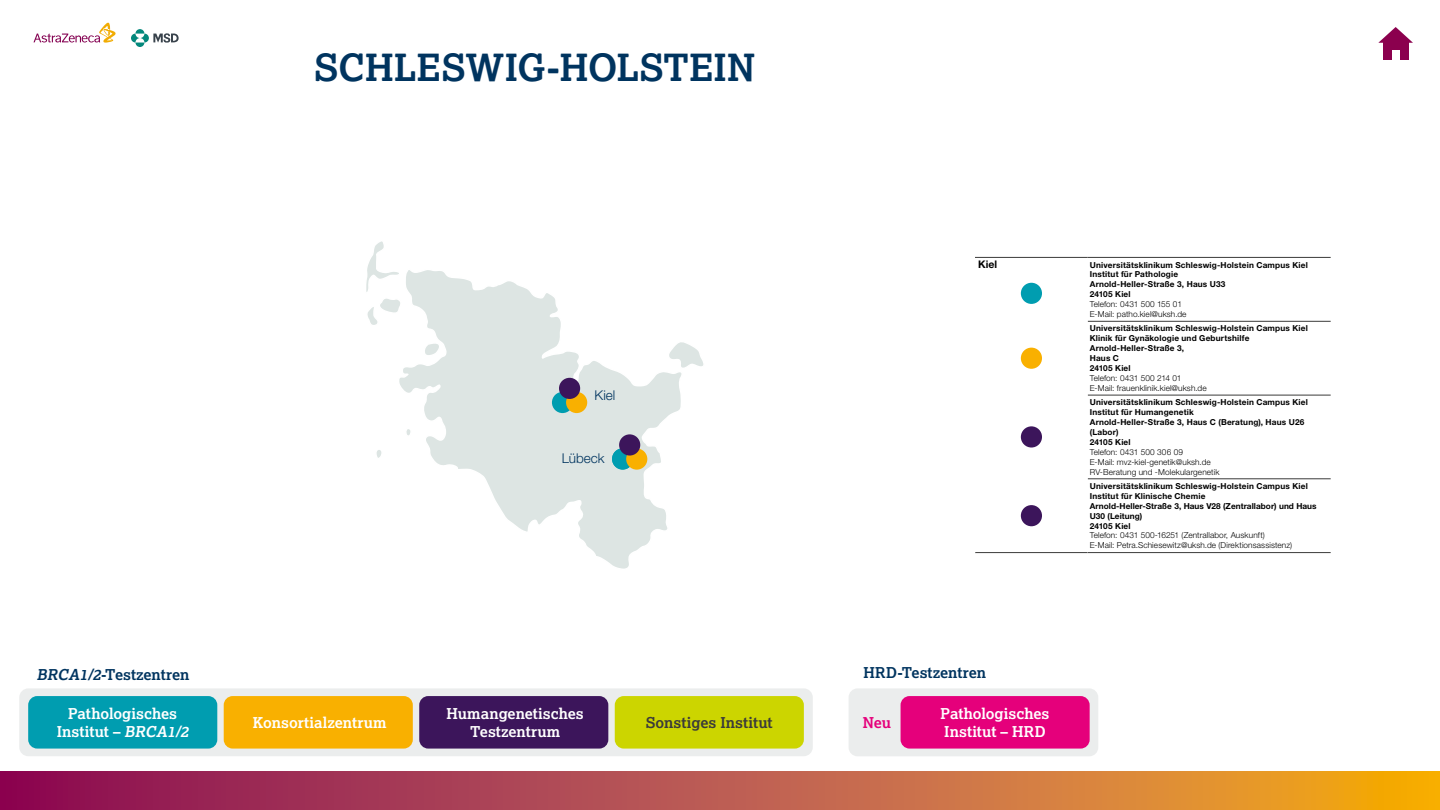
<style>
.page{position:relative;width:1440px;height:810px;background:#fff}
.page>*{position:absolute;margin:0;border:0;box-sizing:border-box;transform-origin:0 0}
.t1{font:700 37.5px "Lexia";color:#00345f}
.t2{font:700 15px/18.3px "Lexia";color:#fff;text-align:center}
.t3{font:700 15px "Lexia";color:#00345f}
.t4{font:700 15px "Lexia";letter-spacing:.005em;color:#3b3b3a}
.t5{font:700 15px "Lexia";color:#e5007b}
.t6{font:300 13.5px "Helvetica Neue LT Std";color:#00345f}
.t7{font:700 10.5px "Helvetica Neue LT Std";color:#000}
.t8{font:700 8.25px/9.9px "Helvetica Neue LT Std";letter-spacing:.02em;color:#000}
.t9{font:300 8.25px/9.9px "Helvetica Neue LT Std";letter-spacing:.01em;color:#000}
.s1{font-style:italic}
</style>
<div class="page">
<svg style="left:0;top:772px;width:1440px;height:38px;background:#bd5c45"></svg>
<div style="left:1383px;top:40px;width:25px;height:20px;background:#8b004e"></div>
<svg style="left:1378px;top:27px;width:35px;height:16px"></svg>
<div style="left:1392px;top:51px;width:8px;height:11px;background:#fff"></div>
<svg style="left:131px;top:34px;width:9px;height:9px"></svg>
<svg style="left:140px;top:34px;width:9px;height:9px"></svg>
<svg style="left:135px;top:29px;width:9px;height:5px"></svg>
<svg style="left:135px;top:43px;width:9px;height:4px"></svg>
<svg style="left:153px;top:33px;width:26px;height:10px"></svg>
<svg style="left:33px;top:23px;width:83px;height:20px"></svg>
<div style="left:19px;top:688px;width:794px;height:68px;background:#ebeded;border-radius:9px"></div>
<div style="left:849px;top:688px;width:249px;height:68px;background:#ebeded;border-radius:9px"></div>
<div style="left:28px;top:696px;width:189px;height:53px;background:#009db0;border-radius:9px"></div>
<div style="left:224px;top:696px;width:189px;height:53px;background:#f9b000;border-radius:9px"></div>
<div style="left:419px;top:696px;width:189px;height:53px;background:#3c155b;border-radius:9px"></div>
<div style="left:615px;top:696px;width:189px;height:53px;background:#ccd500;border-radius:9px"></div>
<div style="left:901px;top:696px;width:189px;height:53px;background:#e5007b;border-radius:9px"></div>
<svg style="left:366px;top:241px;width:338px;height:328px"></svg>
<div style="left:552px;top:392px;width:21px;height:21px;background:#009db0;border-radius:50%"></div>
<div style="left:566px;top:392px;width:21px;height:21px;background:#f9b000;border-radius:50%"></div>
<div style="left:559px;top:378px;width:21px;height:21px;background:#3c155b;border-radius:50%"></div>
<div style="left:612px;top:448px;width:21px;height:21px;background:#5ebbc5;border-radius:50%"></div>
<div style="left:612px;top:448px;width:21px;height:22px;background:#009db0;border-radius:50%"></div>
<div style="left:626px;top:448px;width:21px;height:22px;background:#f9b000;border-radius:50%"></div>
<div style="left:619px;top:434px;width:21px;height:22px;background:#3c155b;border-radius:50%"></div>
<hr style="left:975px;top:552px;width:113px;height:1px;background:#3b3b3a">
<hr style="left:1088px;top:395px;width:243px;height:1px;background:#3b3b3a">
<hr style="left:1088px;top:552px;width:243px;height:1px;background:#3b3b3a">
<hr style="left:975px;top:257px;width:113px;height:1px;background:#3b3b3a">
<hr style="left:1088px;top:257px;width:243px;height:1px;background:#3b3b3a">
<hr style="left:1088px;top:321px;width:243px;height:1px;background:#3b3b3a">
<hr style="left:1088px;top:479px;width:243px;height:1px;background:#3b3b3a">
<div style="left:1021px;top:283px;width:21px;height:21px;background:#009db0;border-radius:50%"></div>
<div style="left:1021px;top:348px;width:21px;height:21px;background:#f9b000;border-radius:50%"></div>
<div style="left:1021px;top:426px;width:21px;height:22px;background:#3c155b;border-radius:50%"></div>
<div style="left:1021px;top:505px;width:21px;height:21px;background:#3c155b;border-radius:50%"></div>
<h1 class="t1" style="left:314px;top:44px;width:443px">SCHLESWIG-HOLSTEIN</h1>
<h3 class="t6" style="left:595px;top:387px;width:22px">Kiel</h3>
<h3 class="t6" style="left:562px;top:450px;width:44px">Lübeck</h3>
<p class="t7" style="left:978px;top:258px;width:21px">Kiel</p>
<p class="t8" style="left:1090px;top:259px;width:220px">Universitätsklinikum Schleswig-Holstein Campus Kiel<br>Institut für Pathologie<br>Arnold-Heller-Straße 3, Haus U33<br>24105 Kiel</p>
<p class="t9" style="left:1090px;top:299px;width:98px">Telefon: 0431 500 155 01<br>E-Mail: patho.kiel@uksh.de</p>
<p class="t8" style="left:1090px;top:323px;width:220px">Universitätsklinikum Schleswig-Holstein Campus Kiel<br>Klinik für Gynäkologie und Geburtshilfe<br>Arnold-Heller-Straße 3,<br>Haus C<br>24105 Kiel</p>
<p class="t9" style="left:1090px;top:373px;width:118px">Telefon: 0431 500 214 01<br>E-Mail: frauenklinik.kiel@uksh.de</p>
<p class="t8" style="left:1090px;top:397px;width:220px">Universitätsklinikum Schleswig-Holstein Campus Kiel<br>Institut für Humangenetik<br>Arnold-Heller-Straße 3, Haus C (Beratung), Haus U26 (Labor)<br>24105 Kiel</p>
<p class="t9" style="left:1090px;top:447px;width:131px">Telefon: 0431 500 306 09<br>E-Mail: mvz-kiel-genetik@uksh.de<br>RV-Beratung und -Molekulargenetik</p>
<p class="t8" style="left:1090px;top:481px;width:228px">Universitätsklinikum Schleswig-Holstein Campus Kiel Institut für Klinische Chemie<br>Arnold-Heller-Straße 3, Haus V28 (Zentrallabor) und Haus U30 (Leitung)<br>24105 Kiel</p>
<p class="t9" style="left:1090px;top:530px;width:204px">Telefon: 0431 500-16251 (Zentrallabor, Auskunft)<br>E-Mail: Petra.Schiesewitz@uksh.de (Direktionsassistenz)</p>
<h2 class="t3" style="left:37px;top:665px;width:154px"><span class="s1">BRCA1/2</span>-Testzentren</h2>
<h2 class="t3" style="left:864px;top:663px;width:124px">HRD-Testzentren</h2>
<h2 class="t5" style="left:863px;top:713px;width:30px">Neu</h2>
<h2 class="t2" style="left:57px;top:704px;width:136px">Pathologisches<br>Institut – <span class="s1">BRCA1/2</span></h2>
<h2 class="t2" style="left:253px;top:713px;width:136px">Konsortialzentrum</h2>
<h2 class="t2" style="left:447px;top:704px;width:139px">Humangenetisches<br>Testzentrum</h2>
<h2 class="t4" style="left:646px;top:713px;width:128px">Sonstiges Institut</h2>
<h2 class="t2" style="left:941px;top:704px;width:110px;text-align:left">Pathologisches<br>Institut – HRD</h2>
</div>
